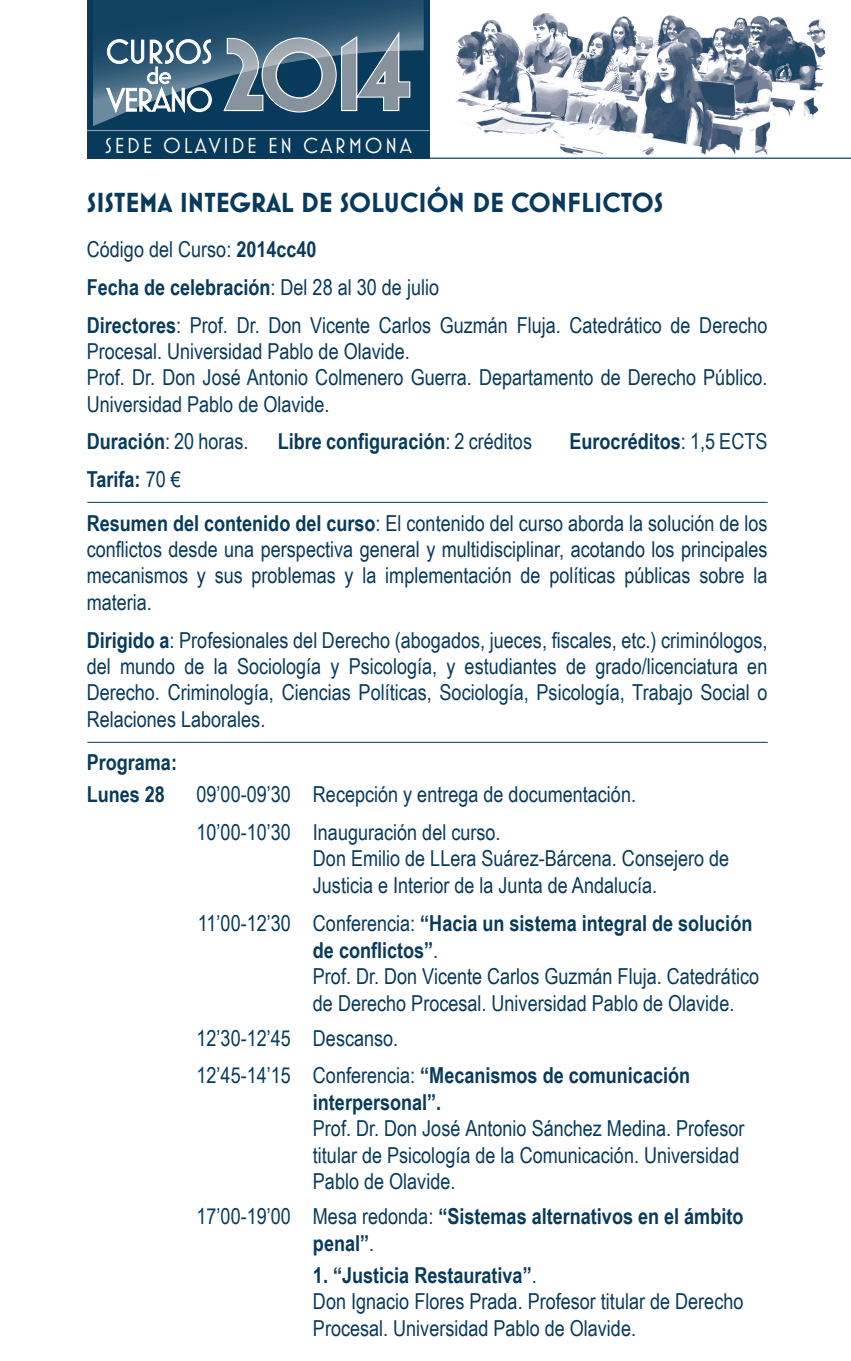
<style>
.page{position:relative;width:851px;height:1361px;background:#fff}
.page>*{position:absolute;margin:0;border:0;box-sizing:border-box;transform-origin:0 0}
.t1{font:700 28px "Mostra Nuova";color:#083a5c}
.t2{font:22px/26.4px "Arial Narrow";color:#083a5c}
.t3{font:700 22px/26.4px "Arial Narrow";color:#083a5c}
.t4{font:22px "Mostra Nuova";letter-spacing:.11em;color:#fff}
.s1{font-weight:700}
.s2{font-weight:400}
</style>
<div class="page">
<img style="left:455px;top:13px;width:368px;height:145px">
<div style="left:87px;top:0;width:342px;height:159px;background:#083a5c"></div>
<hr style="left:87px;top:158px;width:763px;height:1px;background:#083a5c">
<hr style="left:87px;top:130px;width:342px;height:1px;background:#fff">
<svg style="left:93px;top:0;width:330px;height:126px"></svg>
<hr style="left:87px;top:502px;width:680px;height:1px;background:#083a5c">
<hr style="left:87px;top:742px;width:680px;height:1px;background:#083a5c">
<p class="t4" style="left:105px;top:132px;width:308px">SEDE OLAVIDE EN CARMONA</p>
<p class="t1" style="left:87px;top:186px;width:577px">SISTEMA INTEGRAL DE SOLUCIÓN DE CONFLICTOS</p>
<p class="t2" style="left:87px;top:229px;width:682px;line-height:37.8px">Código del Curso: <span class="s1">2014cc40<br>Fecha de celebración</span>: Del 28 al 30 de julio<br><span class="s1">Directores</span>: Prof. Dr. Don Vicente Carlos Guzmán Fluja. Catedrático de Derecho</p>
<p class="t2" style="left:87px;top:337px;width:682px">Procesal. Universidad Pablo de Olavide.<br>Prof. Dr. Don José Antonio Colmenero Guerra. Departamento de Derecho Público.<br>Universidad Pablo de Olavide.</p>
<p class="t2" style="left:87px;top:428px;width:163px"><span class="s1">Duración</span>: 20 horas.</p>
<p class="t3" style="left:278px;top:427px;width:256px">Libre configuración<span class="s2">: 2 créditos</span></p>
<p class="t3" style="left:569px;top:427px;width:199px">Eurocréditos<span class="s2">: 1,5 ECTS</span></p>
<p class="t2" style="left:87px;top:457px;width:682px;line-height:43.4px"><span class="s1">Tarifa:</span> 70 €<br><span class="s1">Resumen del contenido del curso</span>: El contenido del curso aborda la solución de los</p>
<p class="t2" style="left:87px;top:535px;width:682px;text-align:justify">conflictos desde una perspectiva general y multidisciplinar, acotando los principales mecanismos y sus problemas y la implementación de políticas públicas sobre la materia.</p>
<p class="t2" style="left:87px;top:626px;width:682px;text-align:justify"><span class="s1">Dirigido a</span>: Profesionales del Derecho (abogados, jueces, fiscales, etc.) criminólogos, del mundo de la Sociología y Psicología, y estudiantes de grado/licenciatura en Derecho. Criminología, Ciencias Políticas, Sociología, Psicología, Trabajo Social o Relaciones Laborales.</p>
<p class="t3" style="left:87px;top:745px;width:92px;line-height:32px">Programa:<br>Lunes 28</p>
<p class="t2" style="left:196px;top:775px;width:441px;line-height:37.8px">09’00-09’30 Recepción y entrega de documentación.<br>10’00-10’30 Inauguración del curso.</p>
<p class="t2" style="left:313px;top:844px;width:418px">Don Emilio de LLera Suárez-Bárcena. Consejero de<br>Justicia e Interior de la Junta de Andalucía.</p>
<p class="t2" style="left:198px;top:909px;width:94px">11’00-12’30</p>
<p class="t2" style="left:313px;top:909px;width:447px">Conferencia: <span class="s1">“Hacia un sistema integral de solución de conflictos”</span>.<br>Prof. Dr. Don Vicente Carlos Guzmán Fluja. Catedrático de Derecho Procesal. Universidad Pablo de Olavide.</p>
<p class="t2" style="left:196px;top:1018px;width:203px;line-height:37.8px">12’30-12’45 Descanso.<br>12’45-14’15</p>
<p class="t3" style="left:313px;top:1061px;width:378px"><span class="s2">Conferencia:</span> “Mecanismos de comunicación interpersonal”.</p>
<p class="t2" style="left:313px;top:1088px;width:433px;text-indent:109px">.<br>Prof. Dr. Don José Antonio Sánchez Medina. Profesor titular de Psicología de la Comunicación. Universidad<br>Pablo de Olavide.</p>
<p class="t3" style="left:313px;top:1202px;width:432px;text-indent:-116px"><span class="s2">17’00-19’00 Mesa redonda:</span> “Sistemas alternativos en el ámbito penal”<span class="s2">.</span></p>
<p class="t2" style="left:313px;top:1261px;width:432px"><span class="s1">1. “Justicia Restaurativa”</span>.<br>Don Ignacio Flores Prada. Profesor titular de Derecho<br>Procesal. Universidad Pablo de Olavide.</p>
</div>
